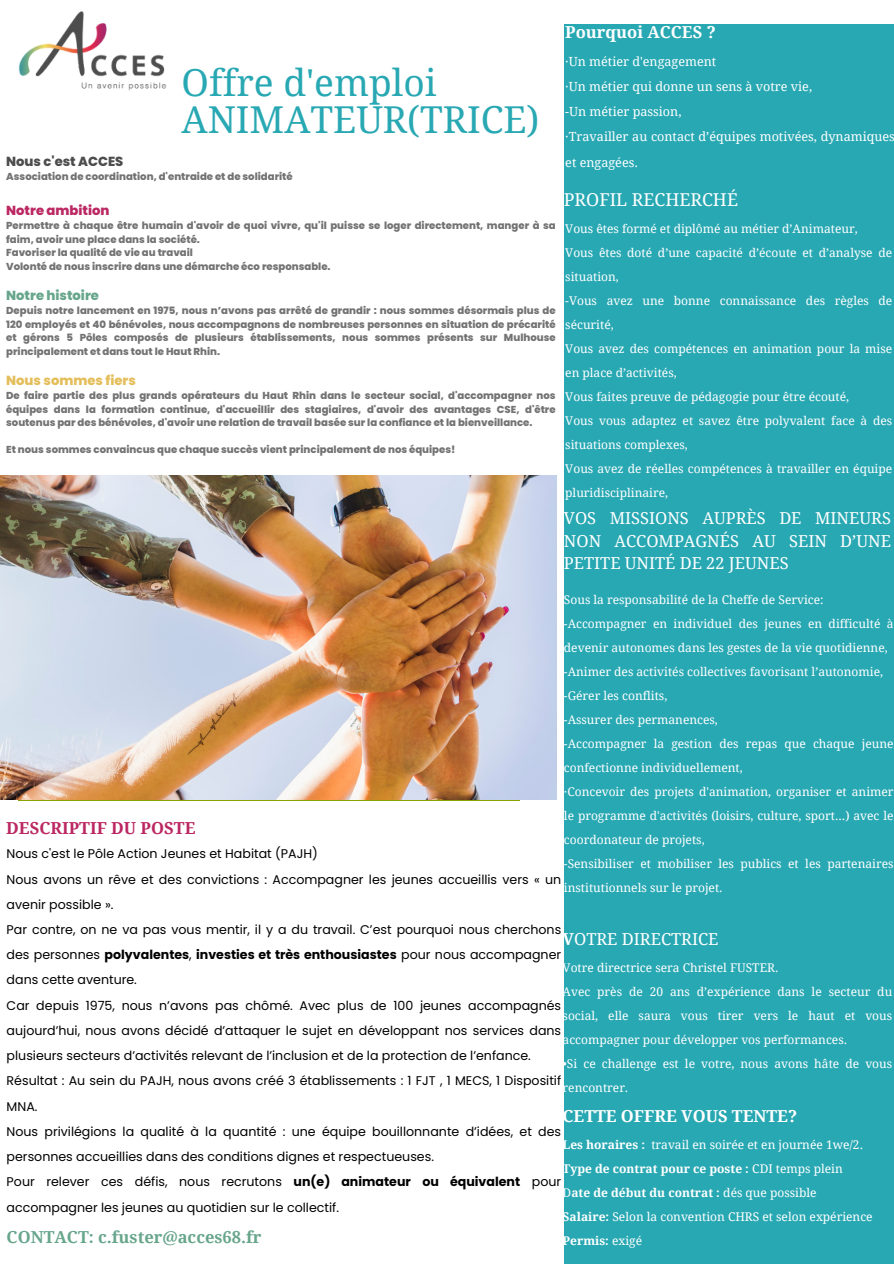
<style>
.page{position:relative;width:894px;height:1264px;background:#fff}
.page>*{position:absolute;margin:0;border:0;box-sizing:border-box;transform-origin:0 0}
.t1{font:37.05px/37.2px "Droid Serif";color:#28a8b3}
.t2{font:17.7px "Droid Serif";color:#fff}
.t3{font:16.5px/22.5px "Droid Serif";color:#fff;text-align:justify}
.t4{font:700 16.5px "Droid Serif";color:#fff}
.t5{font:700 16.5px "Droid Serif";color:#67a68c}
.t6{font:700 16.5px "Droid Serif";color:#bb2762}
.t7{font:800 13.2px "Poppins";color:#e4be5a}
.t8{font:800 13.2px "Poppins";color:#4d4d4d}
.t9{font:800 13.2px "Poppins";color:#bb2762}
.t10{font:800 13.2px "Poppins";color:#67a68c}
.t11{font:12.6px/25.2px "Poppins";color:#000}
.t12{font:12.6px/25.2px "Droid Serif";color:#fff}
.t13{font:12px/24px "Droid Serif";color:#fff}
.t14{font:700 12px "Droid Serif";color:#fff}
.t15{font:800 10.05px/13.5px "Poppins";color:#737373;text-align:justify}
.s1{font-weight:700}
.s2{font-weight:400}
</style>
<div class="page">
<div style="left:563px;top:24px;width:330px;height:1239px;background:#28a8b3"></div>
<img style="left:18px;top:11px;width:149px;height:80px">
<img style="left:0;top:475px;width:556px;height:324px">
<h3 class="t1" style="left:181px;top:65px;width:359px">Offre d'emploi<br>ANIMATEUR(TRICE)</h3>
<h3 class="t8" style="left:6px;top:152px;width:119px">Nous c'est ACCES</h3>
<h5 class="t15" style="left:6px;top:170px;width:288px">Association de coordination, d'entraide et de solidarité</h5>
<h1 class="t9" style="left:6px;top:201px;width:105px">Notre ambition</h1>
<p class="t15" style="left:6px;top:219px;width:551px">Permettre à chaque être humain d'avoir de quoi vivre, qu'il puisse se loger directement, manger à sa faim, avoir une place dans la société.</p>
<p class="t15" style="left:6px;top:246px;width:188px">Favoriser la qualité de vie au travail</p>
<p class="t15" style="left:6px;top:259px;width:326px">Volonté de nous inscrire dans une démarche éco responsable.</p>
<p class="t10" style="left:6px;top:286px;width:94px">Notre histoire</p>
<p class="t15" style="left:6px;top:304px;width:551px">Depuis notre lancement en 1975, nous n’avons pas arrêté de grandir : nous sommes désormais plus de 120 employés et 40 bénévoles, nous accompagnons de nombreuses personnes en situation de précarité et gérons 5 Pôles composés de plusieurs établissements, nous sommes présents sur Mulhouse principalement et dans tout le Haut Rhin.</p>
<p class="t7" style="left:6px;top:371px;width:131px">Nous sommes fiers</p>
<p class="t15" style="left:6px;top:389px;width:551px">De faire partie des plus grands opérateurs du Haut Rhin dans le secteur social, d'accompagner nos équipes dans la formation continue, d'accueillir des stagiaires, d'avoir des avantages CSE, d'être soutenus par des bénévoles, d'avoir une relation de travail basée sur la confiance et la bienveillance.</p>
<p class="t15" style="left:6px;top:443px;width:450px">Et nous sommes convaincus que chaque succès vient principalement de nos équipes!</p>
<h5 class="t4" style="left:565px;top:23px;width:152px">Pourquoi ACCES ?</h5>
<h5 class="t12" style="left:565px;top:49px;width:331px">·Un métier d'engagement<br>·Un métier qui donne un sens à votre vie,<br>-Un métier passion,<br>·Travailler au contact d’équipes motivées, dynamiques et engagées.</h5>
<h2 class="t2" style="left:563px;top:190px;width:175px">PROFIL RECHERCHÉ</h2>
<p class="t13" style="left:565px;top:216px;width:328px">Vous êtes formé et diplômé au métier d’Animateur,<br>Vous êtes doté d’une capacité d’écoute et d’analyse de situation,<br>-Vous avez une bonne connaissance des règles de sécurité,<br>Vous avez des compétences en animation pour la mise en place d’activités,<br>Vous faites preuve de pédagogie pour être écouté,<br>Vous vous adaptez et savez être polyvalent face à des situations complexes,<br>Vous avez de réelles compétences à travailler en équipe pluridisciplinaire,</p>
<p class="t3" style="left:563px;top:507px;width:328px">VOS MISSIONS AUPRÈS DE MINEURS NON ACCOMPAGNÉS AU SEIN D’UNE PETITE UNITÉ DE 22 JEUNES</p>
<p class="t13" style="left:563px;top:587px;width:331px">Sous la responsabilité de la Cheffe de Service: -Accompagner en individuel des jeunes en difficulté à devenir autonomes dans les gestes de la vie quotidienne, -Animer des activités collectives favorisant l’autonomie, -Gérer les conflits,<br>-Assurer des permanences,<br>-Accompagner la gestion des repas que chaque jeune confectionne individuellement,<br>·Concevoir des projets d'animation, organiser et animer le programme d'activités (loisirs, culture, sport...) avec le coordonateur de projets,<br>-Sensibiliser et mobiliser les publics et les partenaires institutionnels sur le projet.</p>
<h5 class="t6" style="left:6px;top:818px;width:191px">DESCRIPTIF DU POSTE</h5>
<p class="t11" style="left:7px;top:841px;width:556px">Nous c'est le Pôle Action Jeunes et Habitat (PAJH)<br>Nous avons un rêve et des convictions : Accompagner les jeunes accueillis vers « un avenir possible ».<br>Par contre, on ne va pas vous mentir, il y a du travail. C’est pourquoi nous cherchons des personnes <span class="s1">polyvalentes</span>, <span class="s1">investies et très enthousiastes</span> pour nous accompagner dans cette aventure.<br>Car depuis 1975, nous n’avons pas chômé. Avec plus de 100 jeunes accompagnés aujourd’hui, nous avons décidé d’attaquer le sujet en développant nos services dans plusieurs secteurs d’activités relevant de l’inclusion et de la protection de l’enfance.<br>Résultat : Au sein du PAJH, nous avons créé 3 établissements : 1 FJT , 1 MECS, 1 Dispositif MNA.<br>Nous privilégions la qualité à la quantité : une équipe bouillonnante d’idées, et des personnes accueillies dans des conditions dignes et respectueuses.<br>Pour relever ces défis, nous recrutons <span class="s1">un(e) animateur ou équivalent</span> pour accompagner les jeunes au quotidien sur le collectif.</p>
<h5 class="t3" style="left:562px;top:927px;width:157px"><span class="s1">V</span>OTRE DIRECTRICE</h5>
<h5 class="t13" style="left:562px;top:955px;width:331px">Votre directrice sera Christel FUSTER.<br>Avec près de 20 ans d’expérience dans le secteur du social, elle saura vous tirer vers le haut et vous accompagner pour développer vos performances.</h5>
<h5 class="t13" style="left:562px;top:1051px;width:331px">•Si ce challenge est le votre, nous avons hâte de vous rencontrer.</h5>
<h5 class="t4" style="left:562px;top:1106px;width:236px">CETTE OFFRE VOUS TENTE?</h5>
<h5 class="t13" style="left:562px;top:1132px;width:311px"><span class="s1">Les horaires :</span> travail en soirée et en journée 1we/2.<br><span class="s1">Type de contrat pour ce poste :</span> CDI temps plein D<span class="s1">ate de début du contrat :</span> dés que possible<br><span class="s1">Salaire:</span> Selon la convention CHRS et selon expérience</h5>
<h4 class="t5" style="left:7px;top:1227px;width:256px">CONTACT: c.fuster@acces68.fr</h4>
<h5 class="t14" style="left:562px;top:1233px;width:81px">Permis: <span class="s2">exigé</span></h5>
</div>
